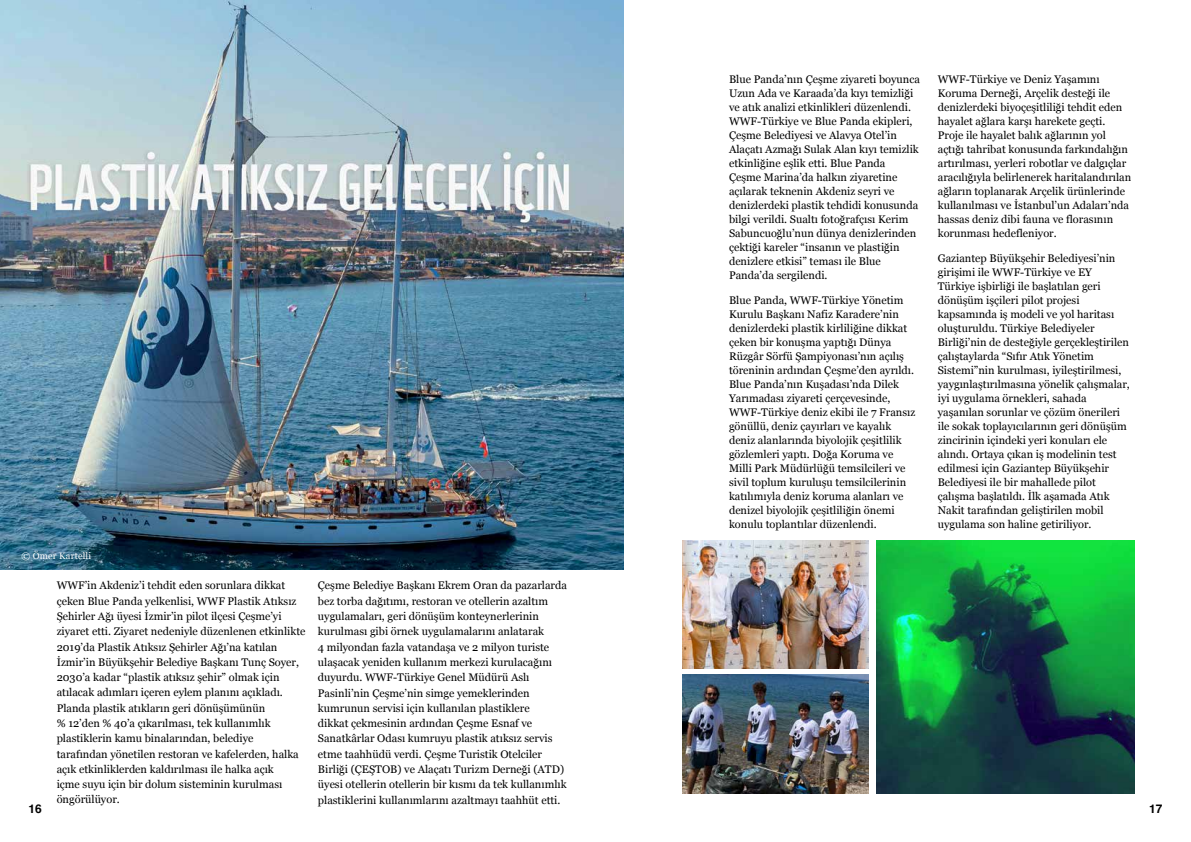
<style>
.page{position:relative;width:1191px;height:842px;background:#fff}
.page>*{position:absolute;margin:0;border:0;box-sizing:border-box;transform-origin:0 0}
.t1{font:700 12px "Helvetica";color:#000}
.t2{font:11px/14px "Georgia";color:#000}
.t3{font:9.2px "Georgia";letter-spacing:.02em;color:#fff}
</style>
<div class="page">
<img style="left:0;top:0;width:624px;height:570px">
<img style="left:682px;top:674px;width:186px;height:119px">
<img style="left:682px;top:540px;width:186px;height:128px">
<img style="left:876px;top:540px;width:258px;height:254px">
<p class="t3" style="left:22px;top:549px;width:71px">© Ömer Kartelli</p>
<p class="t2" style="left:729px;top:72px;width:192px">Blue Panda’nın Çeşme ziyareti boyunca Uzun Ada ve Karaada’da kıyı temizliği ve atık analizi etkinlikleri düzenlendi.<br>WWF-Türkiye ve Blue Panda ekipleri, Çeşme Belediyesi ve Alavya Otel’in Alaçatı Azmağı Sulak Alan kıyı temizlik etkinliğine eşlik etti. Blue Panda Çeşme Marina’da halkın ziyaretine açılarak teknenin Akdeniz seyri ve denizlerdeki plastik tehdidi konusunda bilgi verildi. Sualtı fotoğrafçısı Kerim Sabuncuoğlu’nun dünya denizlerinden çektiği kareler “insanın ve plastiğin denizlere etkisi” teması ile Blue Panda’da sergilendi.</p>
<p class="t2" style="left:729px;top:293px;width:188px">Blue Panda, WWF-Türkiye Yönetim Kurulu Başkanı Nafiz Karadere’nin denizlerdeki plastik kirliliğine dikkat çeken bir konuşma yaptığı Dünya Rüzgâr Sörfü Şampiyonası’nın açılış töreninin ardından Çeşme’den ayrıldı.<br>Blue Panda’nın Kuşadası’nda Dilek Yarımadası ziyareti çerçevesinde, WWF-Türkiye deniz ekibi ile 7 Fransız gönüllü, deniz çayırları ve kayalık deniz alanlarında biyolojik çeşitlilik gözlemleri yaptı. Doğa Koruma ve Milli Park Müdürlüğü temsilcileri ve sivil toplum kuruluşu temsilcilerinin katılımıyla deniz koruma alanları ve denizel biyolojik çeşitliliğin önemi konulu toplantılar düzenlendi.</p>
<p class="t2" style="left:937px;top:72px;width:195px">WWF-Türkiye ve Deniz Yaşamını Koruma Derneği, Arçelik desteği ile denizlerdeki biyoçeşitliliği tehdit eden hayalet ağlara karşı harekete geçti.<br>Proje ile hayalet balık ağlarının yol açtığı tahribat konusunda farkındalığın artırılması, yerleri robotlar ve dalgıçlar aracılığıyla belirlenerek haritalandırılan ağların toplanarak Arçelik ürünlerinde kullanılması ve İstanbul’un Adaları’nda hassas deniz dibi fauna ve florasının korunması hedefleniyor.</p>
<p class="t2" style="left:937px;top:251px;width:194px">Gaziantep Büyükşehir Belediyesi’nin girişimi ile WWF-Türkiye ve EY Türkiye işbirliği ile başlatılan geri dönüşüm işçileri pilot projesi kapsamında iş modeli ve yol haritası oluşturuldu. Türkiye Belediyeler Birliği’nin de desteğiyle gerçekleştirilen çalıştaylarda “Sıfır Atık Yönetim Sistemi”nin kurulması, iyileştirilmesi, yaygınlaştırılmasına yönelik çalışmalar, iyi uygulama örnekleri, sahada yaşanılan sorunlar ve çözüm önerileri ile sokak toplayıcılarının geri dönüşüm zincirinin içindeki yeri konuları ele alındı. Ortaya çıkan iş modelinin test edilmesi için Gaziantep Büyükşehir Belediyesi ile bir mahallede pilot çalışma başlatıldı. İlk aşamada Atık Nakit tarafından geliştirilen mobil uygulama son haline getiriliyor.</p>
<p class="t2" style="left:57px;top:577px;width:250px;line-height:15.3px">WWF’in Akdeniz’i tehdit eden sorunlara dikkat çeken Blue Panda yelkenlisi, WWF Plastik Atıksız Şehirler Ağı üyesi İzmir’in pilot ilçesi Çeşme’yi ziyaret etti. Ziyaret nedeniyle düzenlenen etkinlikte 2019’da Plastik Atıksız Şehirler Ağı’na katılan İzmir’in Büyükşehir Belediye Başkanı Tunç Soyer, 2030’a kadar “plastik atıksız şehir” olmak için atılacak adımları içeren eylem planını açıkladı.<br>Planda plastik atıkların geri dönüşümünün<br>% 12’den % 40’a çıkarılması, tek kullanımlık plastiklerin kamu binalarından, belediye tarafından yönetilen restoran ve kafelerden, halka açık etkinliklerden kaldırılması ile halka açık<br>içme suyu için bir dolum sisteminin kurulması öngörülüyor.</p>
<p class="t2" style="left:318px;top:578px;width:250px;line-height:15.3px">Çeşme Belediye Başkanı Ekrem Oran da pazarlarda bez torba dağıtımı, restoran ve otellerin azaltım uygulamaları, geri dönüşüm konteynerlerinin kurulması gibi örnek uygulamalarını anlatarak<br>4 milyondan fazla vatandaşa ve 2 milyon turiste ulaşacak yeniden kullanım merkezi kurulacağını duyurdu. WWF-Türkiye Genel Müdürü Aslı Pasinli’nin Çeşme’nin simge yemeklerinden kumrunun servisi için kullanılan plastiklere<br>dikkat çekmesinin ardından Çeşme Esnaf ve Sanatkârlar Odası kumruyu plastik atıksız servis etme taahhüdü verdi. Çeşme Turistik Otelciler Birliği (ÇEŞTOB) ve Alaçatı Turizm Derneği (ATD) üyesi otellerin otellerin bir kısmı da tek kullanımlık plastiklerini kullanımlarını azaltmayı taahhüt etti.</p>
<p class="t1" style="left:28px;top:801px;width:15px">16</p>
<p class="t1" style="left:1149px;top:802px;width:15px">17</p>
</div>
